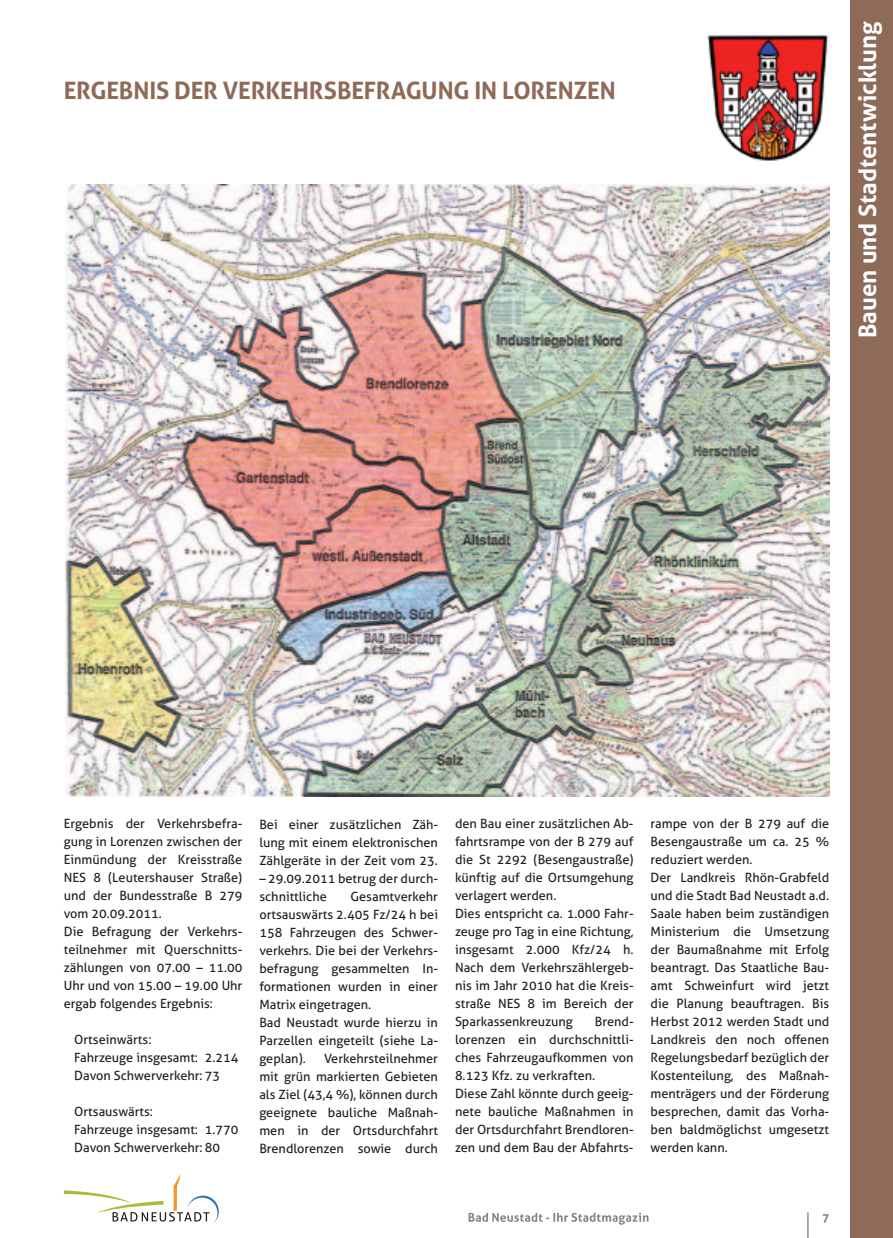
<style>
.page{position:relative;width:893px;height:1238px;background:#fff}
.page>*{position:absolute;margin:0;border:0;box-sizing:border-box;transform-origin:0 0}
.t1{font:700 24px "Aller";letter-spacing:-.01em;color:#8e6a59}
.t2{font:700 24px "Aller";color:#fff}
.t3{font:12.75px/18px "Aller";color:#231f20}
.t4{font:700 12px "Aller";color:#808285}
</style>
<div class="page">
<img style="left:707px;top:35px;width:122px;height:126px">
<div style="left:850px;top:0;width:43px;height:1237px;background:#8e6a59"></div>
<svg style="left:469px;top:1212px;width:179px;height:12px"></svg>
<svg style="left:808px;top:1212px;width:1px;height:25px"></svg>
<svg style="left:64px;top:1173px;width:155px;height:49px"></svg>
<img style="left:65px;top:184px;width:764px;height:612px">
<h1 class="t1" style="left:64px;top:75px;width:56px">ERGEBNIS</h1>
<h1 class="t1" style="left:174px;top:75px;width:106px">DER VERKEH</h1>
<h1 class="t1" style="left:309px;top:75px;width:29px">RSBEF</h1>
<h1 class="t1" style="left:376px;top:75px;width:225px">RAGUNG IN LORENZEN</h1>
<h1 class="t2" style="left:853px;top:338px;width:318px;rotate:-90deg">BAUEN UND STADTENTWICKLUNG</h1>
<p class="t3" style="left:64px;top:814px;width:180px">Ergebnis der Verkehrsbefra&shy;gung in Lorenzen zwischen der<br>Einmündung der Kreisstraße<br>NES 8 (Leutershauser Straße) und der Bundesstraße B 279 vom 20.09.2011.<br>Die Befragung der Verkehrs&shy;teilnehmer mit Querschnitts&shy;zählungen von 07.00 – 11.00<br>Uhr und von 15.00 – 19.00 Uhr ergab folgendes Ergebnis:</p>
<p class="t3" style="left:74px;top:1030px;width:166px">Ortseinwärts:<br>Fahrzeuge insgesamt: 2.214<br>Davon Schwerverkehr: 73</p>
<p class="t3" style="left:74px;top:1102px;width:166px">Ortsauswärts:<br>Fahrzeuge insgesamt: 1.770<br>Davon Schwerverkehr: 80</p>
<p class="t3" style="left:259px;top:815px;width:180px;text-align:justify">Bei einer zusätzlichen Zäh&shy;lung mit einem elektronischen Zählgeräte in der Zeit vom 23.</p>
<p class="t3" style="left:259px;top:869px;width:180px">– 29.09.2011 betrug der durch&shy;schnittliche</p>
<p class="t3" style="left:259px;top:887px;width:180px;text-indent:91px">Gesamtverkehr ortsauswärts 2.405 Fz/24 h bei<br>158 Fahrzeugen des Schwer&shy;verkehrs. Die bei der Verkehrs&shy;befragung gesammelten In&shy;formationen wurden in einer<br>Matrix eingetragen.<br>Bad Neustadt wurde hierzu in<br>Parzellen eingeteilt (siehe La&shy;geplan).</p>
<p class="t3" style="left:259px;top:1049px;width:180px;text-align:justify;text-indent:65px">Verkehrsteilnehmer mit grün markierten Gebieten als Ziel (43,4 %), können durch geeignete bauliche Maßnah&shy;men in der Ortsdurchfahrt Brendlorenzen sowie durch</p>
<p class="t3" style="left:455px;top:814px;width:180px">den Bau einer zusätzlichen Ab&shy;fahrtsrampe von der B 279 auf die St 2292 (Besengaustraße) künftig auf die Ortsumgehung verlagert werden.<br>Dies entspricht ca. 1.000 Fahr&shy;zeuge pro Tag in eine Richtung, insgesamt 2.000 Kfz/24 h.<br>Nach dem Verkehrszählergeb&shy;nis im Jahr 2010 hat die Kreis&shy;straße NES 8 im Bereich der<br>Sparkassenkreuzung</p>
<p class="t3" style="left:455px;top:1012px;width:180px;text-indent:140px">Brend&shy;lorenzen ein durchschnittli&shy;ches Fahrzeugaufkommen von<br>8.123 Kfz. zu verkraften.<br>Diese Zahl könnte durch geeig&shy;nete bauliche Maßnahmen in der Ortsdurchfahrt Brendloren&shy;zen und dem Bau der Abfahrts-</p>
<p class="t3" style="left:651px;top:814px;width:180px">rampe von der B 279 auf die<br>Besengaustraße um ca. 25 % reduziert werden.<br>Der Landkreis Rhön-Grabfeld und die Stadt Bad Neustadt a.d.<br>Saale haben beim zuständigen<br>Ministerium die Umsetzung der Baumaßnahme mit Erfolg beantragt. Das Staatliche Bau&shy;amt Schweinfurt wird jetzt die Planung beauftragen. Bis<br>Herbst 2012 werden Stadt und<br>Landkreis den noch offenen<br>Regelungsbedarf bezüglich der<br>Kostenteilung, des Maßnah&shy;menträgers und der Förderung besprechen, damit das Vorha&shy;ben baldmöglichst umgesetzt werden kann.</p>
<p class="t4" style="left:822px;top:1209px;width:9px">7</p>
</div>
